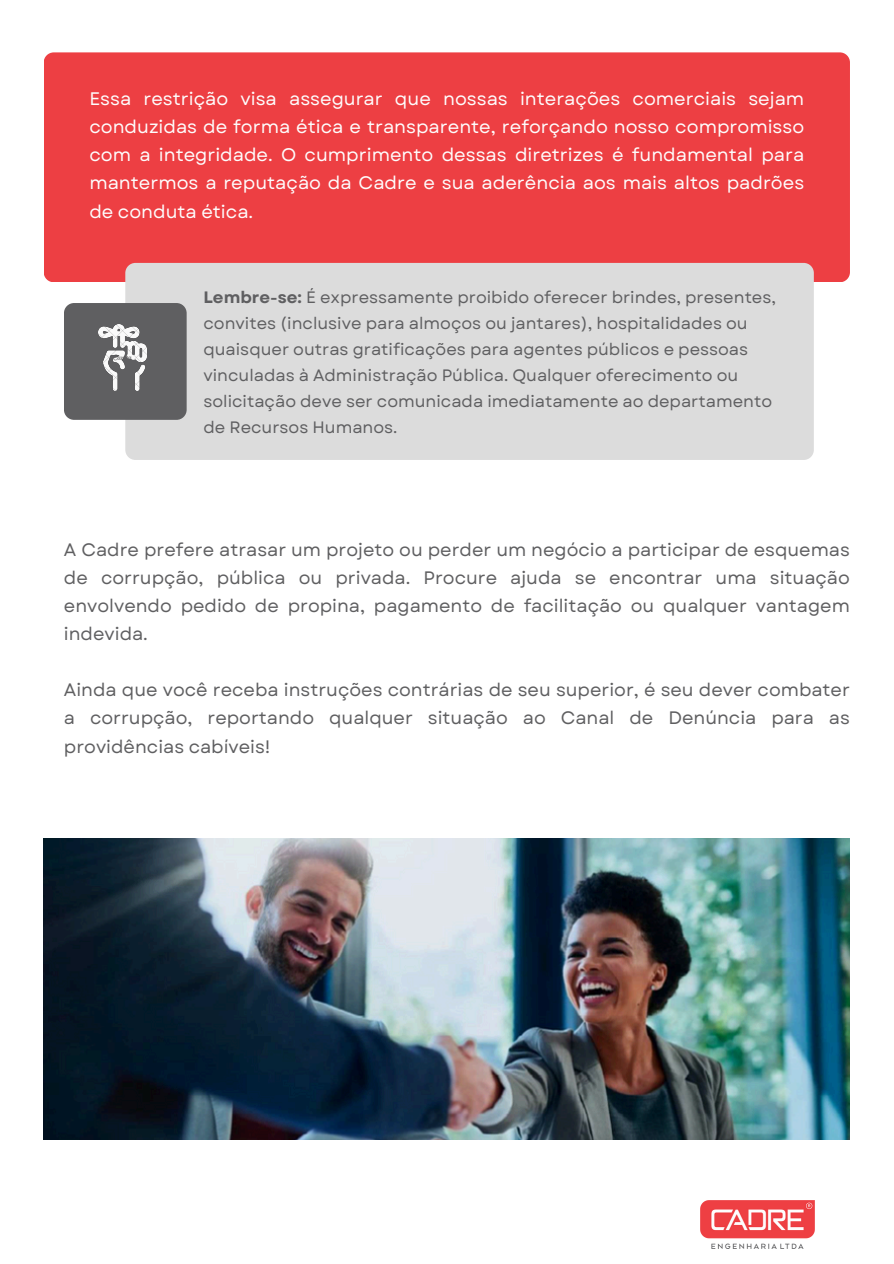
<style>
.page{position:relative;width:894px;height:1264px;background:#fff}
.page>*{position:absolute;margin:0;border:0;box-sizing:border-box;transform-origin:0 0}
.t1{font:18.15px/28.2px "Garet";color:#fefdfd;text-align:justify}
.t2{font:18px/28.2px "Garet";color:#5f5f61;text-align:justify}
.t3{font:16.5px/25.8px "Garet";color:#5f5f61}
.s1{font-weight:700}
</style>
<div class="page">
<div style="left:44px;top:52px;width:805px;height:230px;background:#ed3f43;border-radius:10px"></div>
<div style="left:125px;top:263px;width:688px;height:197px;background:#dcdcdc;border-radius:10px"></div>
<div style="left:64px;top:303px;width:122px;height:117px;background:#5f5f61;border-radius:10px"></div>
<img style="left:99px;top:324px;width:47px;height:67px">
<img style="left:44px;top:838px;width:805px;height:301px">
<img style="left:700px;top:1200px;width:113px;height:48px">
<p class="t1" style="left:89px;top:85px;width:716px">Essa restrição visa assegurar que nossas interações comerciais sejam conduzidas de forma ética e transparente, reforçando nosso compromisso com a integridade. O cumprimento dessas diretrizes é fundamental para mantermos a reputação da Cadre e sua aderência aos mais altos padrões de conduta ética.</p>
<p class="t3" style="left:203px;top:285px;width:574px"><span class="s1">Lembre-se:</span> É expressamente proibido oferecer brindes, presentes, convites (inclusive para almoços ou jantares), hospitalidades ou quaisquer outras gratificações para agentes públicos e pessoas vinculadas à Administração Pública. Qualquer oferecimento ou solicitação deve ser comunicada imediatamente ao departamento de Recursos Humanos.</p>
<h1 class="t2" style="left:64px;top:535px;width:787px">A Cadre prefere atrasar um projeto ou perder um negócio a participar de esquemas de corrupção, pública ou privada. Procure ajuda se encontrar uma situação envolvendo pedido de propina, pagamento de facilitação ou qualquer vantagem indevida.</h1>
<p class="t2" style="left:64px;top:676px;width:787px">Ainda que você receba instruções contrárias de seu superior, é seu dever combater a corrupção, reportando qualquer situação ao Canal de Denúncia para as providências cabíveis!</p>
</div>
